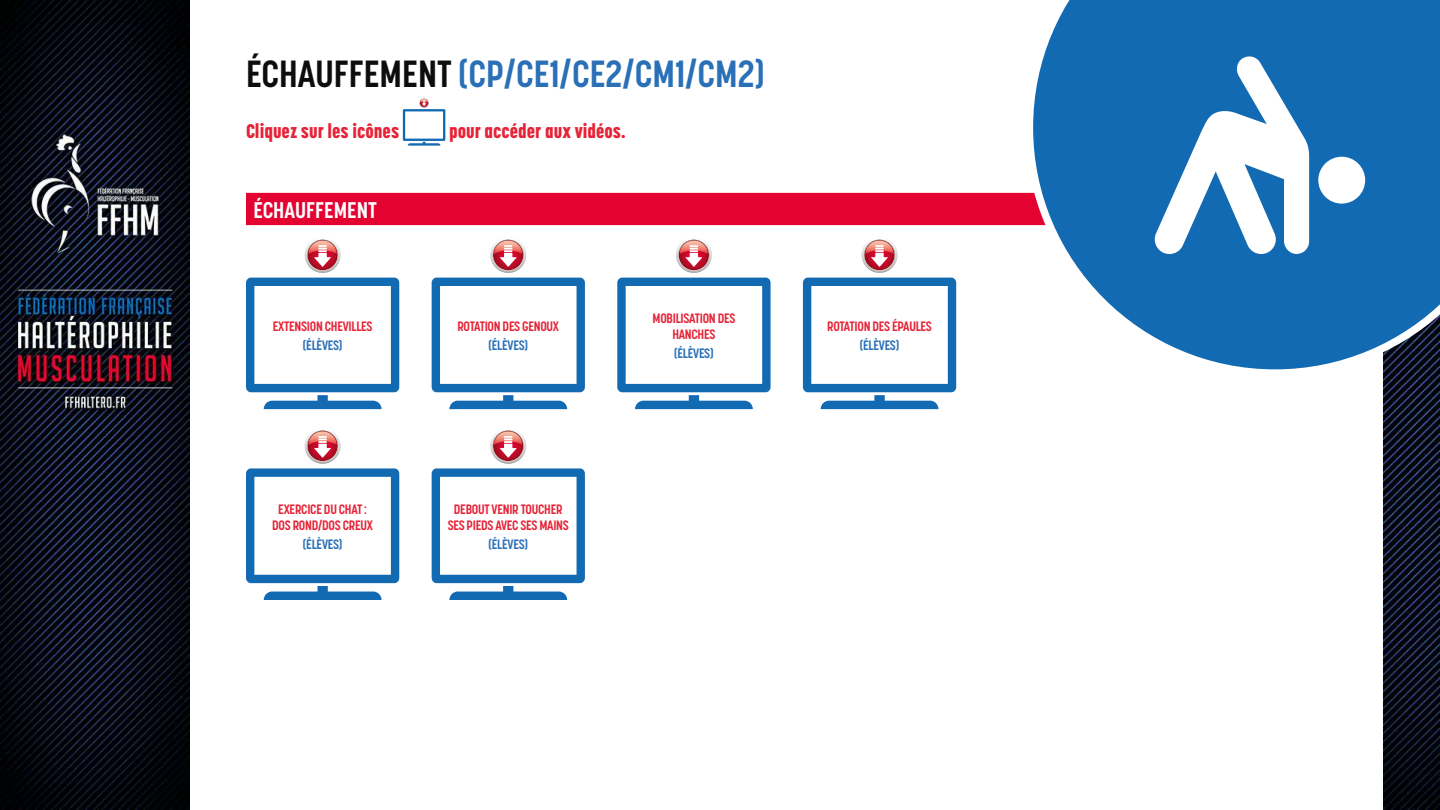
<style>
.page{position:relative;width:1440px;height:810px;background:#fff}
.page>*{position:absolute;margin:0;border:0;box-sizing:border-box;transform-origin:0 0}
.t1{font:700 37.5px "Korolev Condensed";color:#2a70b7}
.t2{font:700 22.5px "Korolev Condensed";color:#fff}
.t3{font:800 19.5px "Korolev Condensed";color:#e62337}
.t4{font:700 13.5px/16.2px "Korolev Condensed";letter-spacing:-.02em;color:#e62337;text-align:center}
.t5{font:700 13.5px "Korolev Condensed";letter-spacing:-.02em;color:#2a70b7}
.s1{color:#0d0d0d}
</style>
<div class="page">
<img style="left:0;top:0;width:190px;height:810px">
<img style="left:1384px;top:377px;width:56px;height:433px">
<div style="left:246px;top:193px;width:1082px;height:32px;background:#e40230"></div>
<svg style="left:403px;top:98px;width:42px;height:48px"></svg>
<svg style="left:246px;top:239px;width:153px;height:170px"></svg>
<svg style="left:432px;top:239px;width:153px;height:170px"></svg>
<svg style="left:617px;top:239px;width:154px;height:170px"></svg>
<svg style="left:803px;top:239px;width:153px;height:170px"></svg>
<svg style="left:246px;top:430px;width:153px;height:170px"></svg>
<svg style="left:432px;top:430px;width:153px;height:170px"></svg>
<svg style="left:1026px;top:0;width:414px;height:377px"></svg>
<div style="left:1318px;top:157px;width:47px;height:47px;background:#fff;border-radius:50%"></div>
<svg style="left:1153px;top:55px;width:156px;height:199px"></svg>
<h1 class="t1" style="left:246px;top:51px;width:520px"><span class="s1">ÉCHAUFFEMENT</span> (CP/CE1/CE2/CM1/CM2)</h1>
<h3 class="t3" style="left:246px;top:119px;width:155px">Cliquez sur les icônes</h3>
<h3 class="t3" style="left:449px;top:119px;width:178px">pour accéder aux vidéos.</h3>
<h2 class="t2" style="left:254px;top:196px;width:125px">ÉCHAUFFEMENT</h2>
<p class="t4" style="left:273px;top:318px;width:101px">EXTENSION CHEVILLES</p>
<p class="t5" style="left:303px;top:338px;width:41px">(ÉLÈVES)</p>
<p class="t4" style="left:272px;top:501px;width:102px">EXERCICE DU CHAT :<br>DOS ROND/DOS CREUX</p>
<p class="t5" style="left:303px;top:536px;width:41px">(ÉLÈVES)</p>
<p class="t4" style="left:457px;top:318px;width:103px">ROTATION DES GENOUX</p>
<p class="t5" style="left:489px;top:338px;width:41px">(ÉLÈVES)</p>
<p class="t4" style="left:448px;top:501px;width:123px">DEBOUT VENIR TOUCHER<br>SES PIEDS AVEC SES MAINS</p>
<p class="t5" style="left:489px;top:536px;width:41px">(ÉLÈVES)</p>
<p class="t4" style="left:653px;top:310px;width:84px">MOBILISATION DES<br>HANCHES</p>
<p class="t5" style="left:674px;top:346px;width:41px">(ÉLÈVES)</p>
<p class="t4" style="left:827px;top:318px;width:106px">ROTATION DES ÉPAULES</p>
<p class="t5" style="left:860px;top:338px;width:41px">(ÉLÈVES)</p>
</div>
